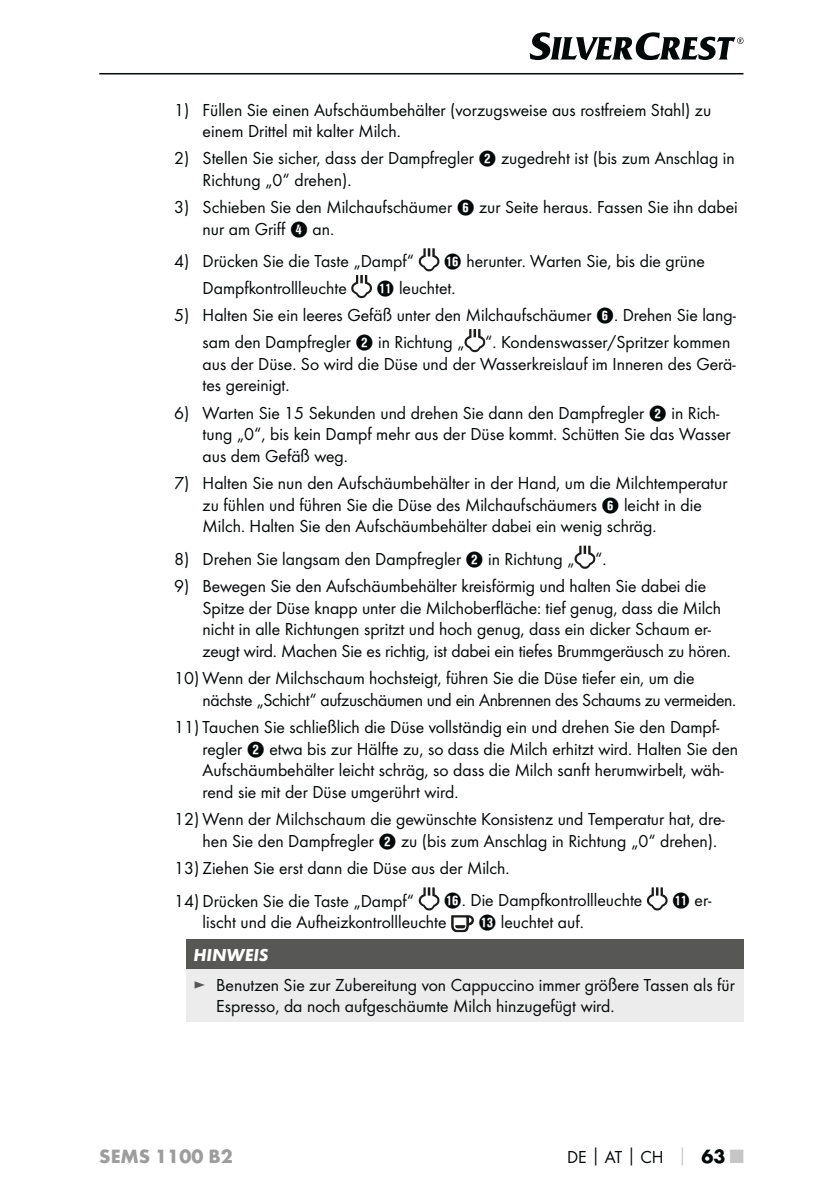
<style>
.page{position:relative;width:840px;height:1191px;background:#fff}
.page>*{position:absolute;margin:0;border:0;box-sizing:border-box;transform-origin:0 0}
.t1{font:700 20px "Futura";color:#9d9d9d}
.t2{font:18px/21.6px "Futura Boo";color:#040809}
.t3{font:18px/21.6px "Futura Boo";letter-spacing:-.02em;color:#040809}
.t4{font:italic 700 18px "Futura";color:#fff}
.s1{font-family:"Hako PI Nummern"}
.s2{color:#575756}
.s3{font-family:"Futura";font-weight:700}
.s4{font-family:"Futura";font-weight:700;color:#c7c6c6}
.s5{font-family:"Futura";font-weight:700;font-size:20px}
.s6{font-family:"Futura";font-weight:700;font-size:20px;color:#c7c6c6}
</style>
<div class="page">
<hr style="left:99px;top:73px;width:644px;height:1px;background:#040809">
<svg style="left:529px;top:32px;width:214px;height:28px"></svg>
<svg style="left:418px;top:248px;width:21px;height:23px"></svg>
<svg style="left:351px;top:275px;width:21px;height:23px"></svg>
<svg style="left:464px;top:329px;width:21px;height:23px"></svg>
<svg style="left:574px;top:545px;width:21px;height:24px"></svg>
<svg style="left:418px;top:887px;width:21px;height:23px"></svg>
<svg style="left:646px;top:887px;width:21px;height:23px"></svg>
<svg style="left:451px;top:915px;width:22px;height:17px"></svg>
<div style="left:185px;top:939px;width:558px;height:30px;background:#575756"></div>
<div style="left:185px;top:969px;width:558px;height:52px;background:#edecec"></div>
<p class="t2" style="left:202px;top:100px;width:510px;text-indent:-28px">1) Füllen Sie einen Aufschäumbehälter (vorzugsweise aus rostfreiem Stahl) zu einem Drittel mit kalter Milch.</p>
<p class="t2" style="left:202px;top:149px;width:533px;text-indent:-28px">2) Stellen Sie sicher, dass der Dampfregler <span class="s1">2</span> zugedreht ist (bis zum Anschlag in<br>Richtung „0“ drehen).</p>
<p class="t2" style="left:202px;top:197px;width:536px;text-indent:-28px">3) Schieben Sie den Milchaufschäumer <span class="s1">6</span> zur Seite heraus. Fassen Sie ihn dabei nur am Griff <span class="s1">4</span> an.</p>
<p class="t2" style="left:174px;top:251px;width:241px">4) Drücken Sie die Taste „Dampf“</p>
<p class="t2" style="left:443px;top:251px;width:262px"><span class="s1">Z</span> herunter. Warten Sie, bis die grüne</p>
<p class="t2" style="left:202px;top:278px;width:145px">Dampfkontrollleuchte</p>
<p class="t2" style="left:376px;top:278px;width:81px"><span class="s1">Q</span> leuchtet.</p>
<p class="t2" style="left:202px;top:303px;width:534px;line-height:26.8px;text-indent:-28px">5) Halten Sie ein leeres Gefäß unter den Milchaufschäumer <span class="s1">6</span>. Drehen Sie lang&shy;sam den Dampfregler <span class="s1">2</span> in Richtung „ “. Kondenswasser/Spritzer kommen</p>
<p class="t2" style="left:202px;top:354px;width:534px">aus der Düse. So wird die Düse und der Wasserkreislauf im Inneren des Gerä&shy;tes gereinigt.</p>
<p class="t2" style="left:202px;top:403px;width:529px;text-indent:-28px">6) Warten Sie 15 Sekunden und drehen Sie dann den Dampfregler <span class="s1">2</span> in Rich&shy;tung „0“, bis kein Dampf mehr aus der Düse kommt. Schütten Sie das Wasser aus dem Gefäß weg.</p>
<p class="t2" style="left:202px;top:473px;width:526px;text-indent:-28px">7) Halten Sie nun den Aufschäumbehälter in der Hand, um die Milchtemperatur zu fühlen und führen Sie die Düse des Milchaufschäumers <span class="s1">6</span> leicht in die<br>Milch. Halten Sie den Aufschäumbehälter dabei ein wenig schräg.</p>
<p class="t2" style="left:174px;top:549px;width:434px">8) Drehen Sie langsam den Dampfregler <span class="s1">2</span> in Richtung „ “.</p>
<p class="t2" style="left:202px;top:576px;width:529px;text-indent:-28px">9) Bewegen Sie den Aufschäumbehälter kreisförmig und halten Sie dabei die Spitze der Düse knapp unter die Milchoberfläche: tief genug, dass die Milch nicht in alle Richtungen spritzt und hoch genug, dass ein dicker Schaum er&shy;zeugt wird. Machen Sie es richtig, ist dabei ein tiefes Brummgeräusch zu hören.</p>
<p class="t3" style="left:202px;top:668px;width:535px;text-indent:-28px">10) Wenn der Milchschaum hochsteigt, führen Sie die Düse tiefer ein, um die nächste „Schicht“ aufzuschäumen und ein Anbrennen des Schaums zu vermeiden.</p>
<p class="t2" style="left:202px;top:717px;width:536px;text-indent:-28px">11) Tauchen Sie schließlich die Düse vollständig ein und drehen Sie den Dampf&shy;regler <span class="s1">2</span> etwa bis zur Hälfte zu, so dass die Milch erhitzt wird. Halten Sie den Aufschäumbehälter leicht schräg, so dass die Milch sanft herumwirbelt, wäh&shy;rend sie mit der Düse umgerührt wird.</p>
<p class="t2" style="left:202px;top:809px;width:523px;text-indent:-28px">12) Wenn der Milchschaum die gewünschte Konsistenz und Temperatur hat, dre&shy;hen Sie den Dampfregler <span class="s1">2</span> zu (bis zum Anschlag in Richtung „0“ drehen).</p>
<p class="t2" style="left:174px;top:858px;width:336px">13) Ziehen Sie erst dann die Düse aus der Milch.</p>
<p class="t2" style="left:174px;top:890px;width:241px">14) Drücken Sie die Taste „Dampf“</p>
<p class="t2" style="left:443px;top:890px;width:200px"><span class="s1">Z</span>. Die Dampfkontrollleuchte</p>
<p class="t2" style="left:671px;top:890px;width:41px"><span class="s1">Q</span> er-</p>
<p class="t2" style="left:202px;top:912px;width:245px">lischt und die Aufheizkontrollleuchte</p>
<p class="t2" style="left:478px;top:912px;width:107px"><span class="s1">E</span> leuchtet auf.</p>
<p class="t4" style="left:193px;top:949px;width:76px">HINWEIS</p>
<p class="t2" style="left:216px;top:974px;width:519px;text-indent:-23px"><span class="s2">►</span> Benutzen Sie zur Zubereitung von Cappuccino immer größere Tassen als für<br>Espresso, da noch aufgeschäumte Milch hinzugefügt wird.</p>
<p class="t1" style="left:99px;top:1148px;width:135px">SEMS 1100 B2</p>
<p class="t2" style="left:567px;top:1146px;width:178px">DE<span class="s3">│</span>AT<span class="s3">│</span>CH <span class="s4">│</span> <span class="s5">63</span> <span class="s6">■</span></p>
</div>
